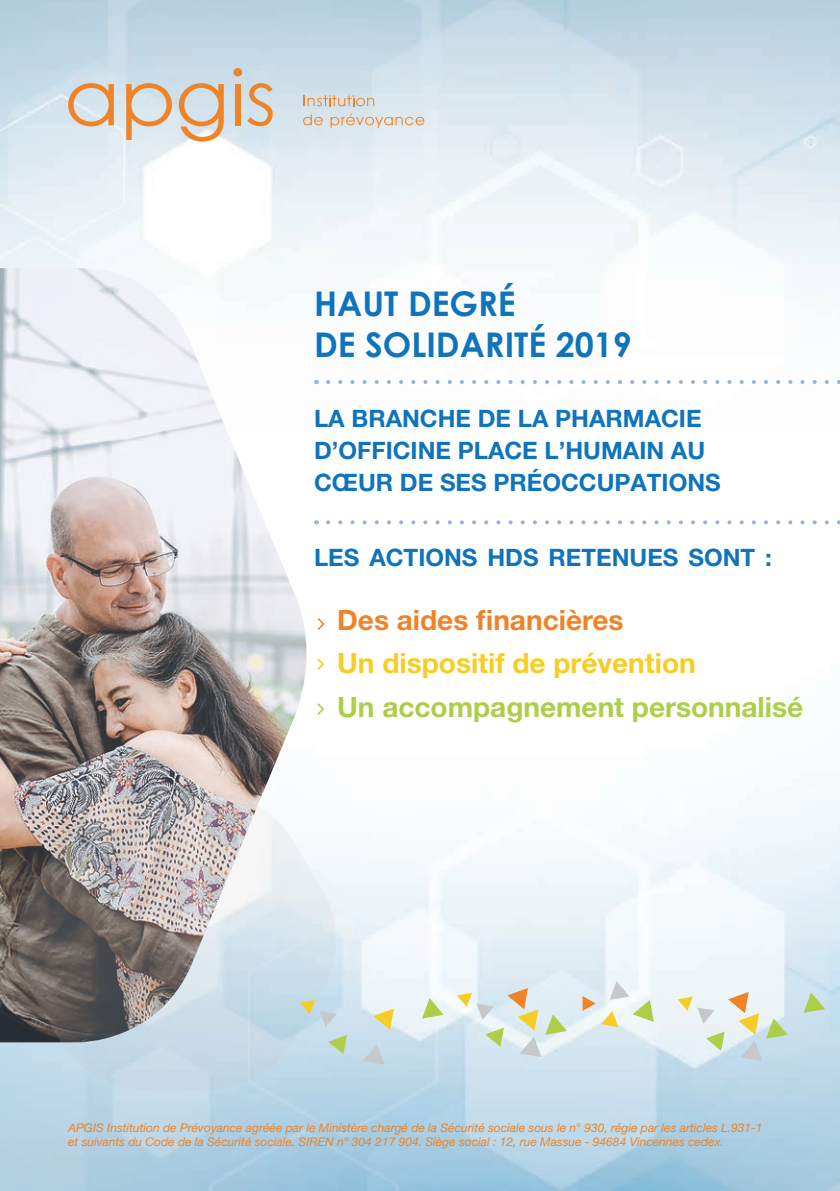
<style>
.page{position:relative;width:840px;height:1191px;background:#fff}
.page>*{position:absolute;margin:0;border:0;box-sizing:border-box;transform-origin:0 0}
.t1{font:700 34px/40.8px "Century Gothic";color:#1074bc}
.t2{font:700 28px "Helvetica Neue LT Std";color:#acce49}
.t3{font:700 28px "Helvetica Neue LT Std";color:#f6cd25}
.t4{font:700 28px "Helvetica Neue LT Std";color:#ee8427}
.t5{font:700 24px/32px "Helvetica Neue LT Std";color:#1074bc}
.t6{font:italic 12px/14.4px "Helvetica Neue LT Std";color:#ee8427}
</style>
<div class="page">
<img style="left:0;top:0;width:839px;height:1191px">
<img style="left:0;top:268px;width:320px;height:774px">
<svg style="left:15px;top:791px;width:323px;height:299px;background:#b1b5b9"></svg>
<svg style="left:456px;top:988px;width:110px;height:69px;background:#dbe4db"></svg>
<svg style="left:328px;top:1035px;width:18px;height:19px"></svg>
<svg style="left:373px;top:1008px;width:20px;height:22px"></svg>
<svg style="left:362px;top:1044px;width:22px;height:20px"></svg>
<svg style="left:422px;top:998px;width:21px;height:20px"></svg>
<svg style="left:803px;top:992px;width:21px;height:21px"></svg>
<svg style="left:300px;top:1000px;width:36px;height:27px"></svg>
<svg style="left:677px;top:992px;width:110px;height:69px;background:#dfe6dc"></svg>
<svg style="left:582px;top:981px;width:71px;height:46px"></svg>
<svg style="left:317px;top:618px;width:7px;height:12px"></svg>
<svg style="left:328px;top:380px;width:512px;height:4px"></svg>
<svg style="left:328px;top:520px;width:512px;height:4px"></svg>
<svg style="left:317px;top:658px;width:7px;height:12px"></svg>
<svg style="left:317px;top:703px;width:7px;height:12px"></svg>
<svg style="left:68px;top:83px;width:46px;height:43px;background:#dfc0a3"></svg>
<svg style="left:126px;top:83px;width:46px;height:57px;background:#dfc7b0"></svg>
<svg style="left:179px;top:83px;width:45px;height:59px;background:#dfc0a3"></svg>
<div style="left:235px;top:84px;width:5px;height:41px;background:#ee8427"></div>
<div style="left:233px;top:68px;width:9px;height:8px;background:#ee8427;border-radius:50%"></div>
<svg style="left:303px;top:114px;width:20px;height:11px"></svg>
<svg style="left:330px;top:113px;width:94px;height:15px"></svg>
<svg style="left:247px;top:83px;width:25px;height:43px"></svg>
<svg style="left:303px;top:95px;width:71px;height:11px"></svg>
<h1 class="t1" style="left:314px;top:282px;width:319px">HAUT DEGRÉ<br>DE SOLIDARITÉ 2019</h1>
<h3 class="t5" style="left:314px;top:402px;width:408px">LA BRANCHE DE LA PHARMACIE<br>D’OFFICINE PLACE L’HUMAIN AU<br>CŒUR DE SES PRÉOCCUPATIONS</h3>
<h3 class="t5" style="left:314px;top:541px;width:459px">LES ACTIONS HDS RETENUES SONT :</h3>
<h2 class="t4" style="left:337px;top:602px;width:288px">Des aides financières</h2>
<h2 class="t3" style="left:337px;top:646px;width:360px">Un dispositif de prévention</h2>
<h2 class="t2" style="left:337px;top:689px;width:467px">Un accompagnement personnalisé</h2>
<p class="t6" style="left:68px;top:1119px;width:695px">APGIS Institution de Prévoyance agréée par le Ministère chargé de la Sécurité sociale sous le n° 930, régie par les articles L.931-1 et suivants du Code de la Sécurité sociale. SIREN n° 304 217 904. Siège social : 12, rue Massue - 94684 Vincennes cedex.</p>
</div>
